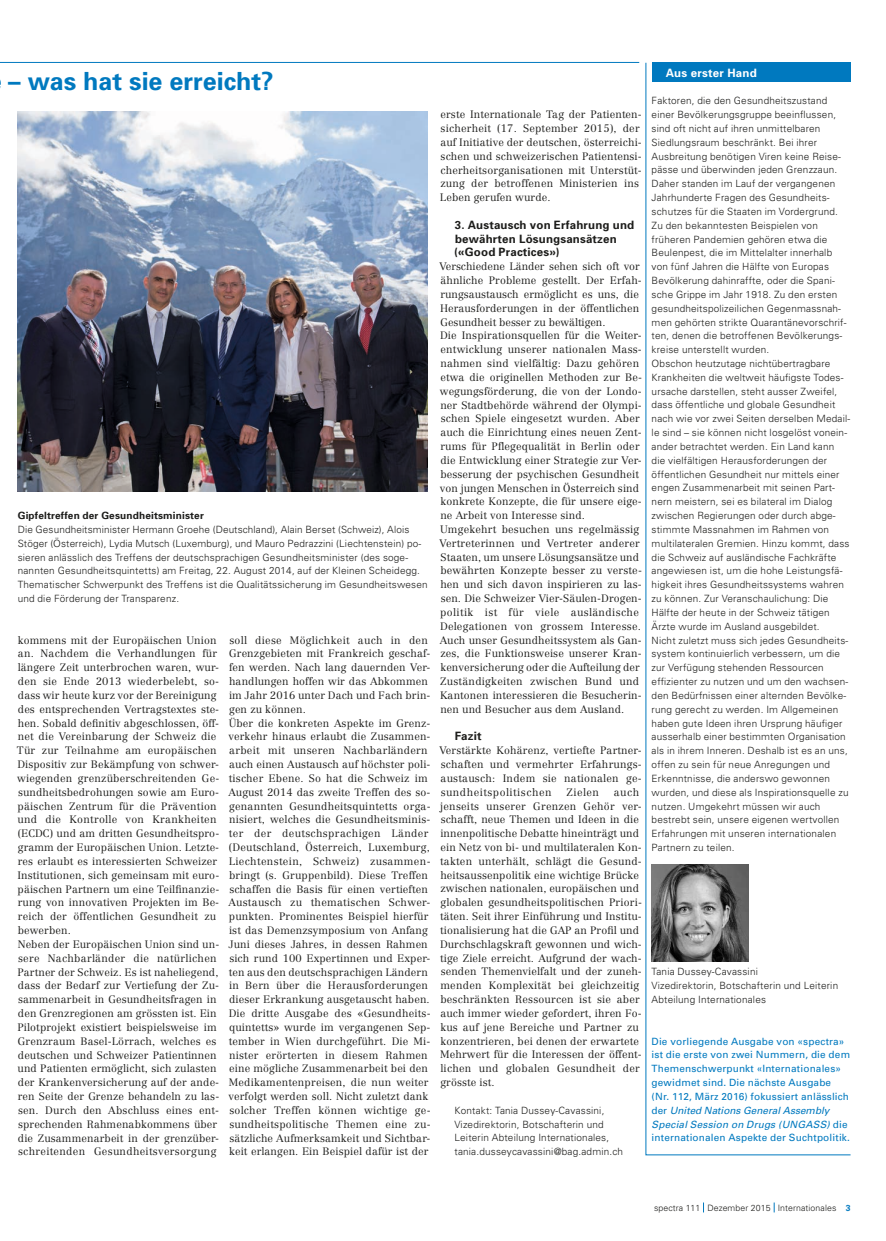
<style>
.page{position:relative;width:886px;height:1241px;background:#fff}
.page>*{position:absolute;margin:0;border:0;box-sizing:border-box;transform-origin:0 0}
.t1{font:700 25px "Univers";color:#0079bf}
.t2{font:700 11.5px/13.9px "Univers";letter-spacing:.015em;color:#1d1d1b}
.t3{font:700 11.5px "Univers";letter-spacing:.015em;color:#fff}
.t4{font:300 10.62px/13.9px "Centennial";letter-spacing:.01em;color:#1d1d1b}
.t5{font:300 10px/13.9px "Univers";letter-spacing:.015em;color:#1d1d1b}
.t6{font:10px/13.9px "Univers";letter-spacing:.015em;color:#0079bf}
.t7{font:700 10px "Univers";letter-spacing:.015em;color:#1d1d1b}
.t8{font:300 8.75px "Univers";letter-spacing:.01em;color:#1d1d1b}
.s1{font-style:italic}
.s2{font-weight:700;color:#0079bf}
</style>
<div class="page">
<hr style="left:0;top:62px;width:639px;height:1px;background:#0079bf">
<svg style="left:645px;top:62px;width:206px;height:1093px"></svg>
<div style="left:652px;top:63px;width:198px;height:19px;background:#0079bf"></div>
<img style="left:652px;top:864px;width:96px;height:97px">
<img style="left:18px;top:111px;width:410px;height:380px">
<h1 class="t1" style="left:8px;top:65px;width:267px">– was hat sie erreicht?</h1>
<p class="t7" style="left:18px;top:509px;width:188px">Gipfeltreffen der Gesundheitsminister</p>
<p class="t5" style="left:18px;top:522px;width:411px">Die Gesundheitsminister Hermann Groehe (Deutschland), Alain Berset (Schweiz), Alois Stöger (Österreich), Lydia Mutsch (Luxemburg), und Mauro Pedrazzini (Liechtenstein) po&shy;sieren anlässlich des Treffens der deutschsprachigen Gesundheitsminister (des soge&shy;nannten Gesundheitsquintetts) am Freitag, 22. August 2014, auf der Kleinen Scheidegg.<br>Thematischer Schwerpunkt des Treffens ist die Qualitätssicherung im Gesundheitswesen und die Förderung der Transparenz.</p>
<p class="t4" style="left:17px;top:632px;width:204px">kommens mit der Europäischen Union an. Nachdem die Verhandlungen für längere Zeit unterbrochen waren, wur&shy;den sie Ende 2013 wiederbelebt, so&shy;dass wir heute kurz vor der Bereinigung des entsprechenden Vertragstextes ste&shy;hen. Sobald definitiv abgeschlossen, öff&shy;net die Vereinbarung der Schweiz die Tür zur Teilnahme am europäischen Dispositiv zur Bekämpfung von schwer&shy;wiegenden grenzüberschreitenden Ge&shy;sundheitsbedrohungen sowie am Euro&shy;päischen Zentrum für die Prävention und die Kontrolle von Krankheiten (ECDC) und am dritten Gesundheitspro&shy;gramm der Europäischen Union. Letzte&shy;res erlaubt es interessierten Schweizer Institutionen, sich gemeinsam mit euro&shy;päischen Partnern um eine Teilfinanzie&shy;rung von innovativen Projekten im Be&shy;reich der öffentlichen Gesundheit zu bewerben.<br>Neben der Europäischen Union sind un&shy;sere Nachbarländer die natürlichen Partner der Schweiz. Es ist naheliegend, dass der Bedarf zur Vertiefung der Zu&shy;sammenarbeit in Gesundheitsfragen in den Grenzregionen am grössten ist. Ein Pilotprojekt existiert beispielsweise im Grenzraum Basel-Lörrach, welches es deutschen und Schweizer Patientinnen und Patienten ermöglicht, sich zulasten der Krankenversicherung auf der ande&shy;ren Seite der Grenze behandeln zu las&shy;sen. Durch den Abschluss eines ent&shy;sprechenden Rahmenabkommens über die Zusammenarbeit in der grenzüber&shy;schreitenden Gesundheitsversorgung</p>
<p class="t4" style="left:228px;top:632px;width:204px">soll diese Möglichkeit auch in den Grenzgebieten mit Frankreich geschaf&shy;fen werden. Nach lang dauernden Ver&shy;handlungen hoffen wir das Abkommen im Jahr 2016 unter Dach und Fach brin&shy;gen zu können.<br>Über die konkreten Aspekte im Grenz&shy;verkehr hinaus erlaubt die Zusammen&shy;arbeit mit unseren Nachbarländern auch einen Austausch auf höchster poli&shy;tischer Ebene. So hat die Schweiz im August 2014 das zweite Treffen des so&shy;genannten Gesundheitsquintetts orga&shy;nisiert, welches die Gesundheitsminis&shy;ter der deutschsprachigen Länder (Deutschland, Österreich, Luxemburg, Liechtenstein, Schweiz) zusammen&shy;bringt (s. Gruppenbild). Diese Treffen schaffen die Basis für einen vertieften Austausch zu thematischen Schwer&shy;punkten. Prominentes Beispiel hierfür ist das Demenzsymposium von Anfang Juni dieses Jahres, in dessen Rahmen sich rund 100 Expertinnen und Exper&shy;ten aus den deutschsprachigen Ländern in Bern über die Herausforderungen dieser Erkrankung ausgetauscht haben.<br>Die dritte Ausgabe des «Gesundheits&shy;quintetts» wurde im vergangenen Sep&shy;tember in Wien durchgeführt. Die Mi&shy;nister erörterten in diesem Rahmen eine mögliche Zusammenarbeit bei den Medikamentenpreisen, die nun weiter verfolgt werden soll. Nicht zuletzt dank solcher Treffen können wichtige ge&shy;sundheitspolitische Themen eine zu&shy;sätzliche Aufmerksamkeit und Sichtbar&shy;keit erlangen. Ein Beispiel dafür ist der</p>
<p class="t4" style="left:440px;top:107px;width:203px">erste Internationale Tag der Patienten&shy;sicherheit (17. September 2015), der auf Initiative der deutschen, österreichi&shy;schen und schweizerischen Patientensi&shy;cherheitsorganisationen mit Unterstüt&shy;zung der betroffenen Ministerien ins Leben gerufen wurde.</p>
<p class="t2" style="left:454px;top:217px;width:182px">3. Austausch von Erfahrung und bewährten Lösungsansätzen («Good Practices»)</p>
<p class="t4" style="left:439px;top:259px;width:204px">Verschiedene Länder sehen sich oft vor ähnliche Probleme gestellt. Der Erfah&shy;rungsaustausch ermöglicht es uns, die Herausforderungen in der öffentlichen Gesundheit besser zu bewältigen.<br>Die Inspirationsquellen für die Weiter&shy;entwicklung unserer nationalen Mass&shy;nahmen sind vielfältig: Dazu gehören etwa die originellen Methoden zur Be&shy;wegungsförderung, die von der Londo&shy;ner Stadtbehörde während der Olympi&shy;schen Spiele eingesetzt wurden. Aber auch die Einrichtung eines neuen Zent&shy;rums für Pflegequalität in Berlin oder die Entwicklung einer Strategie zur Ver&shy;besserung der psychischen Gesundheit von jungen Menschen in Österreich sind konkrete Konzepte, die für unsere eige&shy;ne Arbeit von Interesse sind.<br>Umgekehrt besuchen uns regelmässig Vertreterinnen und Vertreter anderer Staaten, um unsere Lösungsansätze und bewährten Konzepte besser zu verste&shy;hen und sich davon inspirieren zu las&shy;sen. Die Schweizer Vier-Säulen-Drogen&shy;politik ist für viele ausländische Delegationen von grossem Interesse.<br>Auch unser Gesundheitssystem als Gan&shy;zes, die Funktionsweise unserer Kran&shy;kenversicherung oder die Aufteilung der Zuständigkeiten zwischen Bund und Kantonen interessieren die Besucherin&shy;nen und Besucher aus dem Ausland.</p>
<p class="t2" style="left:455px;top:728px;width:28px">Fazit</p>
<p class="t4" style="left:439px;top:743px;width:204px;text-align:justify">Verstärkte Kohärenz, vertiefte Partner&shy;schaften und vermehrter Erfahrungs&shy;austausch: Indem sie nationalen ge&shy;sundheitspolitischen</p>
<p class="t4" style="left:440px;top:784px;width:203px;text-indent:174px">auch jenseits unserer Grenzen Gehör ver&shy;schafft, neue Themen und Ideen in die innenpolitische Debatte hineinträgt und ein Netz von bi- und multilateralen Kon&shy;takten unterhält, schlägt die Gesund&shy;heitsaussenpolitik eine wichtige Brücke zwischen nationalen, europäischen und globalen gesundheitspolitischen Priori&shy;täten. Seit ihrer Einführung und Institu&shy;tionalisierung hat die GAP an Profil und Durchschlagskraft gewonnen und wich&shy;tige Ziele erreicht. Aufgrund der wach&shy;senden Themenvielfalt und der zuneh&shy;menden Komplexität bei gleichzeitig beschränkten Ressourcen ist sie aber auch immer wieder gefordert, ihren Fo&shy;kus auf jene Bereiche und Partner zu konzentrieren, bei denen der erwartete Mehrwert für die Interessen der öffent&shy;lichen und globalen Gesundheit der grösste ist.</p>
<p class="t5" style="left:454px;top:1102px;width:170px">Kontakt: Tania Dussey-Cavassini, Vizedirektorin, Botschafterin und Leiterin Abteilung Internationales, tania.dusseycavassini@bag.admin.ch</p>
<p class="t4" style="left:566px;top:784px;width:34px">Zielen</p>
<p class="t3" style="left:666px;top:65px;width:92px">Aus erster Hand</p>
<p class="t5" style="left:652px;top:93px;width:200px">Faktoren, die den Gesundheitszustand einer Bevölkerungsgruppe beeinflussen, sind oft nicht auf ihren unmittelbaren Siedlungsraum beschränkt. Bei ihrer Ausbreitung benötigen Viren keine Reise&shy;pässe und überwinden jeden Grenzzaun.<br>Daher standen im Lauf der vergangenen Jahrhunderte Fragen des Gesundheits&shy;schutzes für die Staaten im Vordergrund.<br>Zu den bekanntesten Beispielen von früheren Pandemien gehören etwa die Beulenpest, die im Mittelalter innerhalb von fünf Jahren die Hälfte von Europas Bevölkerung dahinraffte, oder die Spani&shy;sche Grippe im Jahr 1918. Zu den ersten gesundheitspolizeilichen Gegenmassnah&shy;men gehörten strikte Quarantänevorschrif&shy;ten, denen die betroffenen Bevölkerungs&shy;kreise unterstellt wurden.<br>Obschon heutzutage nichtübertragbare Krankheiten die weltweit häufigste Todes&shy;ursache darstellen, steht ausser Zweifel, dass öffentliche und globale Gesundheit nach wie vor zwei Seiten derselben Medail&shy;le sind – sie können nicht losgelöst vonein&shy;ander betrachtet werden. Ein Land kann die vielfältigen Herausforderungen der öffentlichen Gesundheit nur mittels einer engen Zusammenarbeit mit seinen Part&shy;nern meistern, sei es bilateral im Dialog zwischen Regierungen oder durch abge&shy;stimmte Massnahmen im Rahmen von multilateralen Gremien. Hinzu kommt, dass die Schweiz auf ausländische Fachkräfte angewiesen ist, um die hohe Leistungsfä&shy;higkeit ihres Gesundheitssystems wahren zu können. Zur Veranschaulichung: Die Hälfte der heute in der Schweiz tätigen Ärzte wurde im Ausland ausgebildet.<br>Nicht zuletzt muss sich jedes Gesundheits&shy;system kontinuierlich verbessern, um die zur Verfügung stehenden Ressourcen effizienter zu nutzen und um den wachsen&shy;den Bedürfnissen einer alternden Bevölke&shy;rung gerecht zu werden. Im Allgemeinen haben gute Ideen ihren Ursprung häufiger ausserhalb einer bestimmten Organisation als in ihrem Inneren. Deshalb ist es an uns, offen zu sein für neue Anregungen und Erkenntnisse, die anderswo gewonnen wurden, und diese als Inspirationsquelle zu nutzen. Umgekehrt müssen wir auch bestrebt sein, unsere eigenen wertvollen Erfahrungen mit unseren internationalen Partnern zu teilen.</p>
<p class="t5" style="left:652px;top:964px;width:188px">Tania Dussey-Cavassini<br>Vizedirektorin, Botschafterin und Leiterin<br>Abteilung Internationales</p>
<p class="t6" style="left:652px;top:1033px;width:200px">Die vorliegende Ausgabe von «spectra» ist die erste von zwei Nummern, die dem Themenschwerpunkt «Internationales» gewidmet sind. Die nächste Ausgabe (Nr. 112, März 2016) fokussiert anlässlich der <span class="s1">United Nations General Assembly Special Session on Drugs (UNGASS)</span> die internationalen Aspekte der Suchtpolitik.</p>
<p class="t8" style="left:654px;top:1201px;width:198px">spectra 111 Dezember 2015 Internationales <span class="s2">3</span></p>
</div>
